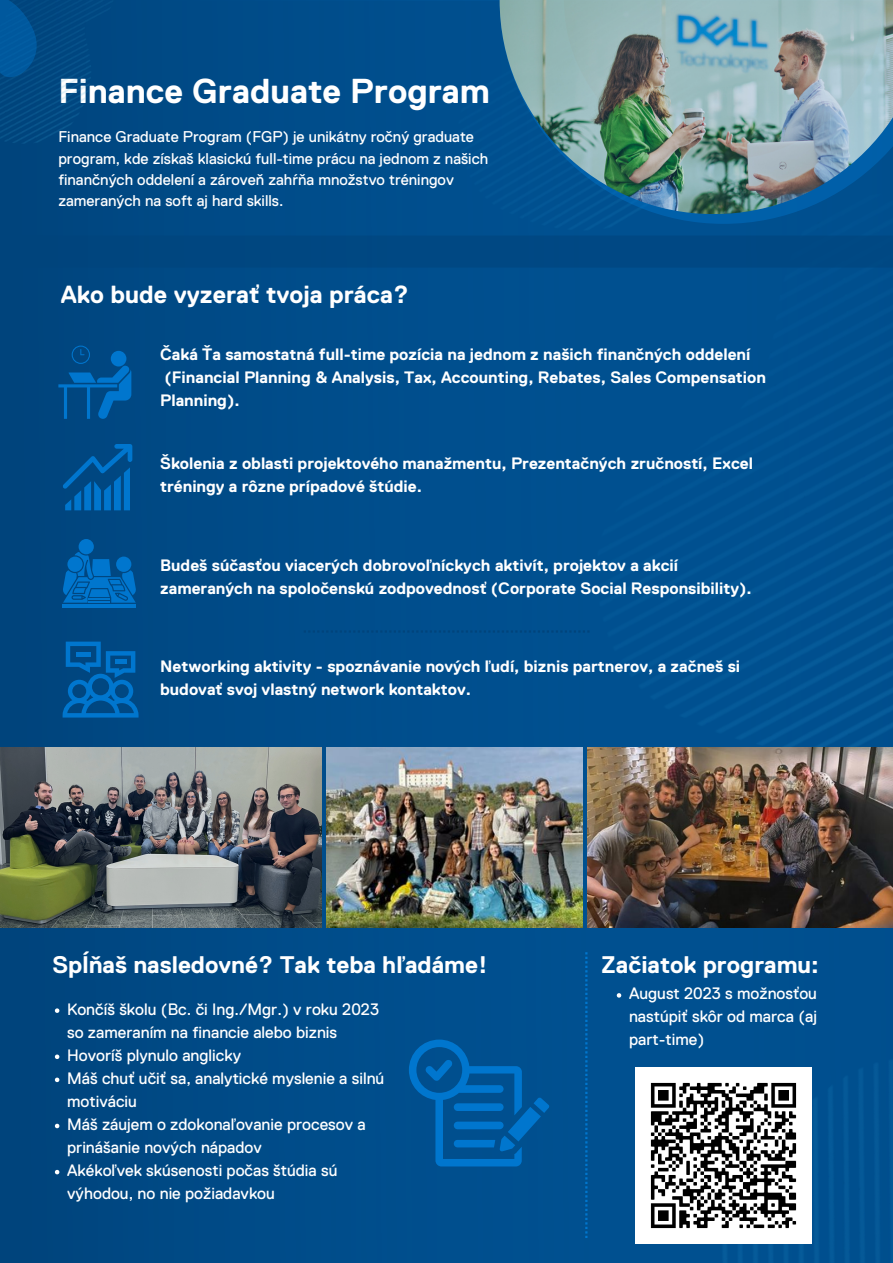
<style>
.page{position:relative;width:893px;height:1263px;background:#fff}
.page>*{position:absolute;margin:0;border:0;box-sizing:border-box;transform-origin:0 0}
.t1{font:700 34.58px "Dell Replica";color:#fff}
.t2{font:700 24.75px "Dell Replica";color:#fff}
.t3{font:700 24px "Dell Replica";color:#fff}
.t4{font:700 16.5px/23.1px "Dell Replica";color:#fff}
.t5{font:16.5px/23.1px "Dell Replica";color:#fff}
.t6{font:15.6px/21.4px "Dell Replica";color:#fff}
</style>
<div class="page">
<div style="left:0;top:0;width:893px;height:1263px;background:linear-gradient(to right,#004781,#015495)"></div>
<img style="left:0;top:747px;width:322px;height:181px">
<svg style="left:499px;top:214px;width:394px;height:10px;background:#005395"></svg>
<img style="left:499px;top:0;width:394px;height:214px">
<div style="left:0;top:0;width:169px;height:188px;background:#004882"></div>
<svg style="left:0;top:0;width:45px;height:88px;background:#015190"></svg>
<div style="left:0;top:236px;width:893px;height:32px;background:#004883"></div>
<hr style="left:63px;top:604px;width:73px;height:4px;background:#0076ce">
<div style="left:79px;top:539px;width:15px;height:15px;background:#0076ce;border-radius:50%"></div>
<svg style="left:63px;top:552px;width:73px;height:51px;background:#0064b0"></svg>
<div style="left:116px;top:557px;width:15px;height:15px;background:#0076ce;border-radius:50%"></div>
<svg style="left:63px;top:642px;width:75px;height:75px;background:#005aa1"></svg>
<div style="left:115px;top:659px;width:12px;height:5px;background:#0076ce"></div>
<svg style="left:58px;top:346px;width:74px;height:73px;background:#005598"></svg>
<svg style="left:63px;top:444px;width:69px;height:66px;background:#00579c"></svg>
<img style="left:587px;top:747px;width:306px;height:181px">
<img style="left:326px;top:747px;width:257px;height:181px">
<svg style="left:409px;top:1039px;width:140px;height:127px;background:#005aa1"></svg>
<svg style="left:304px;top:630px;width:285px;height:3px"></svg>
<svg style="left:585px;top:952px;width:2px;height:286px"></svg>
<img style="left:635px;top:1068px;width:176px;height:175px">
<svg style="left:55px;top:1008px;width:4px;height:5px"></svg>
<svg style="left:55px;top:1054px;width:4px;height:5px"></svg>
<svg style="left:55px;top:1077px;width:4px;height:5px"></svg>
<svg style="left:55px;top:1124px;width:4px;height:4px"></svg>
<svg style="left:55px;top:1170px;width:4px;height:4px"></svg>
<svg style="left:617px;top:993px;width:4px;height:5px"></svg>
<h1 class="t1" style="left:58px;top:76px;width:433px">Finance Graduate Program</h1>
<p class="t6" style="left:58px;top:127px;width:431px">Finance Graduate Program (FGP) je unikátny ročný graduate program, kde získaš klasickú full-time prácu na jednom z našich finančných oddelení a zároveň zahŕňa množstvo tréningov zameraných na soft aj hard skills.</p>
<h2 class="t2" style="left:61px;top:284px;width:349px">Ako bude vyzerať tvoja práca?</h2>
<p class="t4" style="left:160px;top:344px;width:607px">Čaká Ťa samostatná full-time pozícia na jednom z našich finančných oddelení (Financial Planning &amp; Analysis, Tax, Accounting, Rebates, Sales Compensation<br>Planning).</p>
<p class="t4" style="left:160px;top:453px;width:594px">Školenia z oblasti projektového manažmentu, Prezentačných zručností, Excel tréningy a rôzne prípadové štúdie.</p>
<p class="t4" style="left:160px;top:554px;width:593px">Budeš súčasťou viacerých dobrovoľníckych aktivít, projektov a akcií zameraných na spoločenskú zodpovednosť (Corporate Social Responsibility).</p>
<p class="t4" style="left:160px;top:656px;width:581px">Networking aktivity - spoznávanie nových ľudí, biznis partnerov, a začneš si budovať svoj vlastný network kontaktov.</p>
<h3 class="t3" style="left:52px;top:954px;width:437px">Spĺňaš nasledovné? Tak teba hľadáme!</h3>
<p class="t5" style="left:67px;top:998px;width:319px">Končíš školu (Bc. či Ing./Mgr.) v roku 2023 so zameraním na financie alebo biznis<br>Hovoríš plynulo anglicky<br>Máš chuť učiť sa, analytické myslenie a silnú motiváciu<br>Máš záujem o zdokonaľovanie procesov a prinášanie nových nápadov<br>Akékoľvek skúsenosti počas štúdia sú výhodou, no nie požiadavkou</p>
<h3 class="t3" style="left:601px;top:954px;width:219px">Začiatok programu:</h3>
<p class="t5" style="left:629px;top:983px;width:190px;text-align:justify">August 2023 s možnosťou nastúpiť skôr od marca (aj part-time)</p>
</div>
